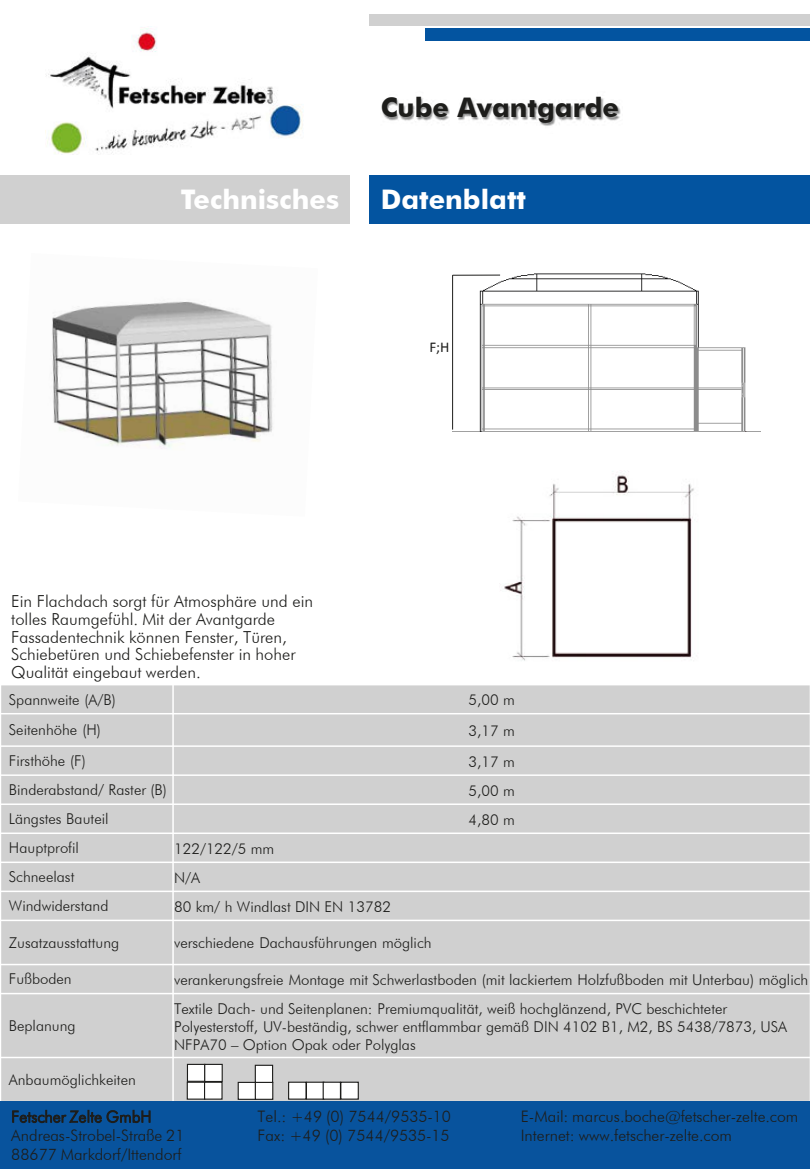
<style>
.page{position:relative;width:810px;height:1170px;background:#fff}
.page>*{position:absolute;margin:0;border:0;box-sizing:border-box;transform-origin:0 0}
.t1{font:700 27px "Futura BT";color:#fff}
.t2{font:700 27px "Futura BT";color:#1d1d1b}
.t3{font:300 16.5px/17.9px "Futura BT";color:#1d1d1b}
.t4{font:300 15.9px/18.9px "Futura BT";color:#1d1d1b}
.t5{font:300 15px/18px "Futura BT";color:#1d1d1b}
.t6{font:15px "Calibri";color:#1d1d1b}
</style>
<div class="page">
<img style="left:45px;top:28px;width:258px;height:127px">
<div style="left:370px;top:175px;width:440px;height:49px;background:#0354a0"></div>
<div style="left:0;top:175px;width:350px;height:49px;background:#d0d0d0"></div>
<div style="left:425px;top:28px;width:385px;height:13px;background:#0354a0"></div>
<div style="left:370px;top:15px;width:440px;height:11px;background:#d0d0d0"></div>
<img style="left:382px;top:97px;width:239px;height:29px">
<div style="left:0;top:685px;width:173px;height:29px;background:#d0d0d0"></div>
<div style="left:173px;top:685px;width:637px;height:29px;background:#d0d0d0"></div>
<div style="left:0;top:714px;width:173px;height:32px;background:#d0d0d0"></div>
<div style="left:173px;top:714px;width:637px;height:32px;background:#d0d0d0"></div>
<div style="left:0;top:746px;width:173px;height:29px;background:#d0d0d0"></div>
<div style="left:173px;top:746px;width:637px;height:29px;background:#d0d0d0"></div>
<div style="left:0;top:775px;width:173px;height:29px;background:#d0d0d0"></div>
<div style="left:173px;top:775px;width:637px;height:29px;background:#d0d0d0"></div>
<div style="left:0;top:804px;width:173px;height:29px;background:#d0d0d0"></div>
<div style="left:173px;top:804px;width:637px;height:29px;background:#d0d0d0"></div>
<div style="left:0;top:833px;width:173px;height:29px;background:#d0d0d0"></div>
<div style="left:173px;top:833px;width:637px;height:29px;background:#d0d0d0"></div>
<div style="left:0;top:862px;width:173px;height:29px;background:#d0d0d0"></div>
<div style="left:173px;top:862px;width:637px;height:29px;background:#d0d0d0"></div>
<div style="left:0;top:891px;width:173px;height:29px;background:#d0d0d0"></div>
<div style="left:173px;top:891px;width:637px;height:29px;background:#d0d0d0"></div>
<div style="left:0;top:920px;width:173px;height:45px;background:#d0d0d0"></div>
<div style="left:173px;top:920px;width:637px;height:45px;background:#d0d0d0"></div>
<div style="left:0;top:965px;width:173px;height:29px;background:#d0d0d0"></div>
<div style="left:173px;top:965px;width:637px;height:29px;background:#d0d0d0"></div>
<div style="left:0;top:994px;width:173px;height:64px;background:#d0d0d0"></div>
<div style="left:173px;top:994px;width:637px;height:64px;background:#d0d0d0"></div>
<div style="left:0;top:1058px;width:173px;height:44px;background:#d0d0d0"></div>
<div style="left:173px;top:1058px;width:637px;height:44px;background:#d0d0d0"></div>
<hr style="left:172px;top:684px;width:2px;height:418px;background:#fff">
<hr style="left:0;top:713px;width:810px;height:1px;background:#fff">
<hr style="left:0;top:745px;width:810px;height:2px;background:#fff">
<hr style="left:0;top:774px;width:810px;height:2px;background:#fff">
<hr style="left:0;top:803px;width:810px;height:2px;background:#fff">
<hr style="left:0;top:833px;width:810px;height:1px;background:#fff">
<hr style="left:0;top:862px;width:810px;height:1px;background:#fff">
<hr style="left:0;top:891px;width:810px;height:1px;background:#fff">
<hr style="left:0;top:920px;width:810px;height:1px;background:#fff">
<hr style="left:0;top:964px;width:810px;height:1px;background:#fff">
<hr style="left:0;top:993px;width:810px;height:1px;background:#fff">
<hr style="left:0;top:1057px;width:810px;height:1px;background:#fff">
<hr style="left:0;top:684px;width:1px;height:418px;background:#fff">
<hr style="left:809px;top:684px;width:1px;height:418px;background:#fff">
<hr style="left:0;top:1101px;width:810px;height:1px;background:#fff">
<div style="left:187px;top:1082px;width:18px;height:18px;background:#fff;border:1px solid #1d1d1b"></div>
<div style="left:187px;top:1064px;width:18px;height:18px;background:#fff;border:1px solid #1d1d1b"></div>
<div style="left:204px;top:1082px;width:19px;height:18px;background:#fff;border:1px solid #1d1d1b"></div>
<div style="left:204px;top:1064px;width:19px;height:18px;background:#fff;border:1px solid #1d1d1b"></div>
<div style="left:238px;top:1082px;width:18px;height:18px;background:#fff;border:1px solid #1d1d1b"></div>
<div style="left:255px;top:1082px;width:18px;height:18px;background:#fff;border:1px solid #1d1d1b"></div>
<div style="left:255px;top:1065px;width:18px;height:18px;background:#fff;border:1px solid #1d1d1b"></div>
<div style="left:288px;top:1082px;width:19px;height:18px;background:#fff;border:1px solid #1d1d1b"></div>
<div style="left:306px;top:1082px;width:18px;height:18px;background:#fff;border:1px solid #1d1d1b"></div>
<div style="left:340px;top:1082px;width:19px;height:18px;background:#fff;border:1px solid #1d1d1b"></div>
<div style="left:323px;top:1082px;width:18px;height:18px;background:#fff;border:1px solid #1d1d1b"></div>
<img style="left:504px;top:471px;width:190px;height:190px">
<div style="left:0;top:1102px;width:247px;height:67px;background:#08539d"></div>
<div style="left:247px;top:1102px;width:263px;height:67px;background:#08539d"></div>
<div style="left:510px;top:1102px;width:300px;height:67px;background:#08539d"></div>
<svg style="left:12px;top:1110px;width:139px;height:13px"></svg>
<img style="left:52px;top:301px;width:221px;height:148px">
<img style="left:453px;top:273px;width:307px;height:159px">
<hr style="left:452px;top:275px;width:1px;height:155px;background:#1d1d1b">
<hr style="left:453px;top:275px;width:47px;height:1px;background:#1d1d1b">
<h1 class="t2" style="left:381px;top:97px;width:240px">Cube Avantgarde</h1>
<h1 class="t1" style="left:181px;top:189px;width:160px">Technisches</h1>
<h1 class="t1" style="left:381px;top:189px;width:147px">Datenblatt</h1>
<p class="t3" style="left:11px;top:593px;width:303px">Ein Flachdach sorgt für Atmosphäre und ein tolles Raumgefühl. Mit der Avantgarde Fassadentechnik können Fenster, Türen, Schiebetüren und Schiebefenster in hoher Qualität eingebaut werden.</p>
<p class="t6" style="left:429px;top:342px;width:22px">F;H</p>
<p class="t5" style="left:9px;top:691px;width:108px">Spannweite (A/B)</p>
<p class="t5" style="left:469px;top:692px;width:48px">5,00 m</p>
<p class="t5" style="left:9px;top:722px;width:94px">Seitenhöhe (H)</p>
<p class="t5" style="left:469px;top:723px;width:48px">3,17 m</p>
<p class="t5" style="left:9px;top:753px;width:78px">Firsthöhe (F)</p>
<p class="t5" style="left:469px;top:754px;width:48px">3,17 m</p>
<p class="t5" style="left:9px;top:782px;width:160px">Binderabstand/ Raster (B)</p>
<p class="t5" style="left:469px;top:783px;width:48px">5,00 m</p>
<p class="t5" style="left:9px;top:811px;width:101px">Längstes Bauteil</p>
<p class="t5" style="left:469px;top:812px;width:48px">4,80 m</p>
<p class="t5" style="left:9px;top:840px;width:72px">Hauptprofil</p>
<p class="t5" style="left:174px;top:841px;width:102px">122/122/5 mm</p>
<p class="t5" style="left:9px;top:869px;width:67px">Schneelast</p>
<p class="t5" style="left:174px;top:870px;width:28px">N/A</p>
<p class="t5" style="left:9px;top:898px;width:101px">Windwiderstand</p>
<p class="t5" style="left:174px;top:899px;width:218px">80 km/ h Windlast DIN EN 13782</p>
<p class="t5" style="left:9px;top:935px;width:112px">Zusatzausstattung</p>
<p class="t5" style="left:174px;top:935px;width:259px">verschiedene Dachausführungen möglich</p>
<p class="t5" style="left:9px;top:971px;width:64px">Fußboden</p>
<p class="t5" style="left:174px;top:972px;width:636px">verankerungsfreie Montage mit Schwerlastboden (mit lackiertem Holzfußboden mit Unterbau) möglich</p>
<p class="t5" style="left:9px;top:1018px;width:68px">Beplanung</p>
<p class="t5" style="left:174px;top:1000px;width:615px">Textile Dach- und Seitenplanen: Premiumqualität, weiß hochglänzend, PVC beschichteter<br>Polyesterstoff, UV-beständig, schwer entflammbar gemäß DIN 4102 B1, M2, BS 5438/7873, USA<br>NFPA70 – Option Opak oder Polyglas</p>
<p class="t5" style="left:9px;top:1072px;width:128px">Anbaumöglichkeiten</p>
<p class="t4" style="left:11px;top:1108px;width:175px">Fetscher Zelte GmbH<br>Andreas-Strobel-Straße 21<br>88677 Markdorf/Ittendorf</p>
<p class="t4" style="left:258px;top:1108px;width:195px">Tel.: +49 (0) 7544/9535-10<br>Fax: +49 (0) 7544/9535-15</p>
<p class="t4" style="left:521px;top:1108px;width:279px">E-Mail: marcus.boche@fetscher-zelte.com<br>Internet: www.fetscher-zelte.com</p>
</div>
